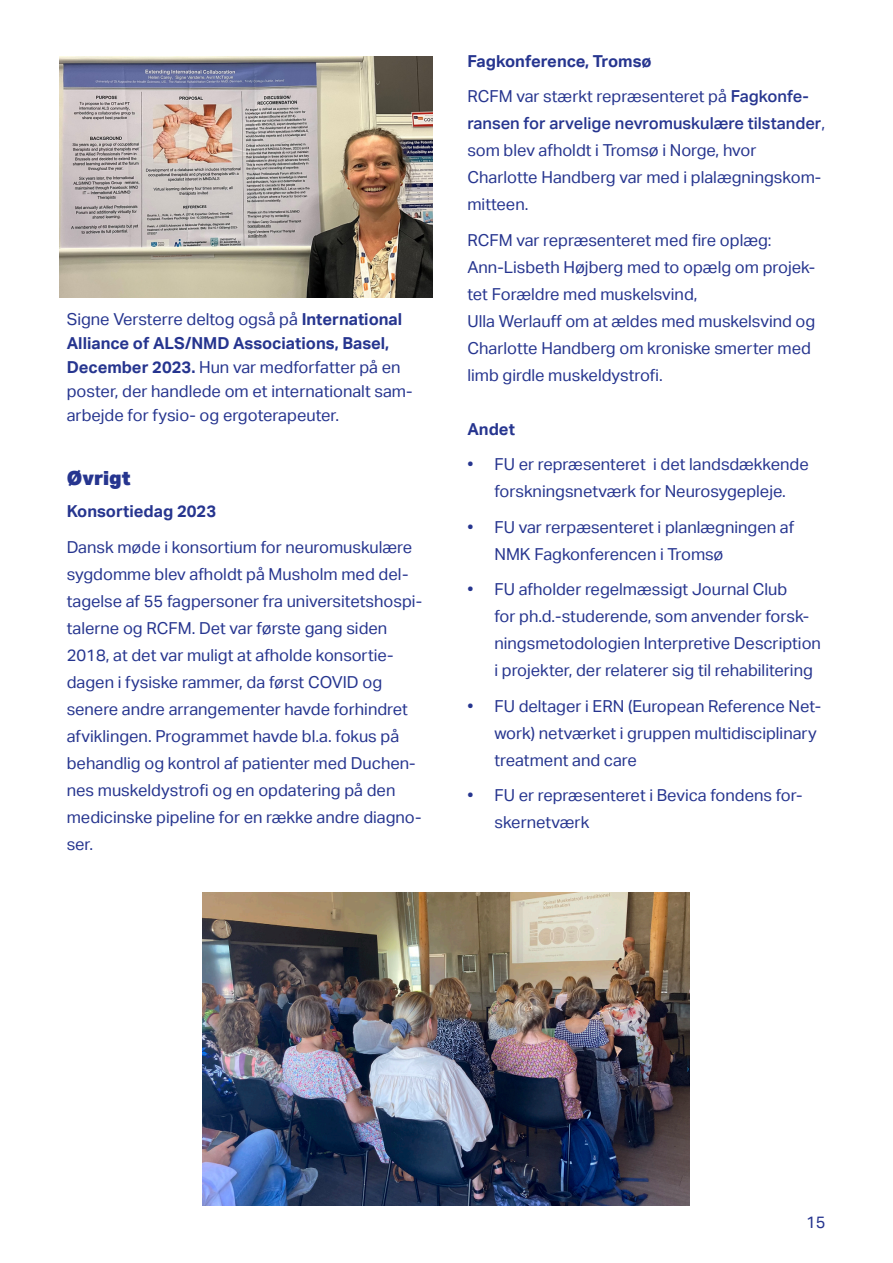
<style>
.page{position:relative;width:893px;height:1263px;background:#fff}
.page>*{position:absolute;margin:0;border:0;box-sizing:border-box;transform-origin:0 0}
.t1{font:900 19.5px "Aktiv Grotesk";color:#26358f}
.t2{font:16.5px/27px "Aktiv Grotesk";color:#26358f}
.t3{font:700 16.5px "Aktiv Grotesk";color:#26358f}
.s1{font-weight:700}
.s2{font-weight:500}
</style>
<div class="page">
<img style="left:202px;top:892px;width:488px;height:313px">
<img style="left:60px;top:56px;width:372px;height:242px">
<p class="t2" style="left:67px;top:307px;width:347px;line-height:24px">Signe Versterre deltog også på <span class="s1">International Alliance of ALS/NMD Associations, Basel, December 2023.</span> Hun var medforfatter på en poster, der handlede om et internationalt sam&shy;arbejde for fysio- og ergoterapeuter.</p>
<p class="t1" style="left:67px;top:465px;width:65px">Øvrigt</p>
<p class="t3" style="left:67px;top:502px;width:151px">Konsortiedag 2023</p>
<p class="t2" style="left:67px;top:533px;width:357px">Dansk møde i konsortium for neuromuskulære sygdomme blev afholdt på Musholm med del&shy;tagelse af 55 fagpersoner fra universitetshospi&shy;talerne og RCFM. Det var første gang siden 2018, at det var muligt at afholde konsortie&shy;dagen i fysiske rammer, da først COVID og senere andre arrangementer havde forhindret afviklingen. Programmet havde bl.a. fokus på behandlig og kontrol af patienter med Duchen&shy;nes muskeldystrofi og en opdatering på den medicinske pipeline for en række andre diagno&shy;ser.</p>
<p class="t3" style="left:467px;top:51px;width:186px">Fagkonference, Tromsø</p>
<p class="t2" style="left:467px;top:83px;width:359px">RCFM var stærkt repræsenteret på <span class="s2">Fagkonfe&shy;ransen for arvelige nevromuskulære tilstander</span>, som blev afholdt i Tromsø i Norge, hvor Charlotte Handberg var med i plalægningskom&shy;mitteen.</p>
<p class="t2" style="left:467px;top:227px;width:349px">RCFM var repræsenteret med fire oplæg:<br>Ann-Lisbeth Højberg med to opælg om projek&shy;tet Forældre med muskelsvind,<br>Ulla Werlauff om at ældes med muskelsvind og Charlotte Handberg om kroniske smerter med limb girdle muskeldystrofi.</p>
<p class="t3" style="left:467px;top:420px;width:49px">Andet</p>
<p class="t2" style="left:467px;top:451px;width:343px;text-align:center">• FU er repræsenteret i det landsdækkende forskningsnetværk for Neurosygepleje.</p>
<p class="t2" style="left:494px;top:514px;width:301px;text-indent:-27px">• FU var rerpæsenteret i planlægningen af<br>NMK Fagkonferencen i Tromsø</p>
<p class="t2" style="left:494px;top:576px;width:328px;text-indent:-27px">• FU afholder regelmæssigt Journal Club<br>for ph.d.-studerende, som anvender forsk&shy;ningsmetodologien Interpretive Description i projekter, der relaterer sig til rehabilitering</p>
<p class="t2" style="left:494px;top:693px;width:328px;text-indent:-27px">• FU deltager i ERN (European Reference Net&shy;work) netværket i gruppen multidisciplinary treatment and care</p>
<p class="t2" style="left:494px;top:782px;width:310px;text-indent:-27px">• FU er repræsenteret i Bevica fondens for&shy;skernetværk</p>
<p class="t2" style="left:806px;top:1209px;width:21px">15</p>
</div>
